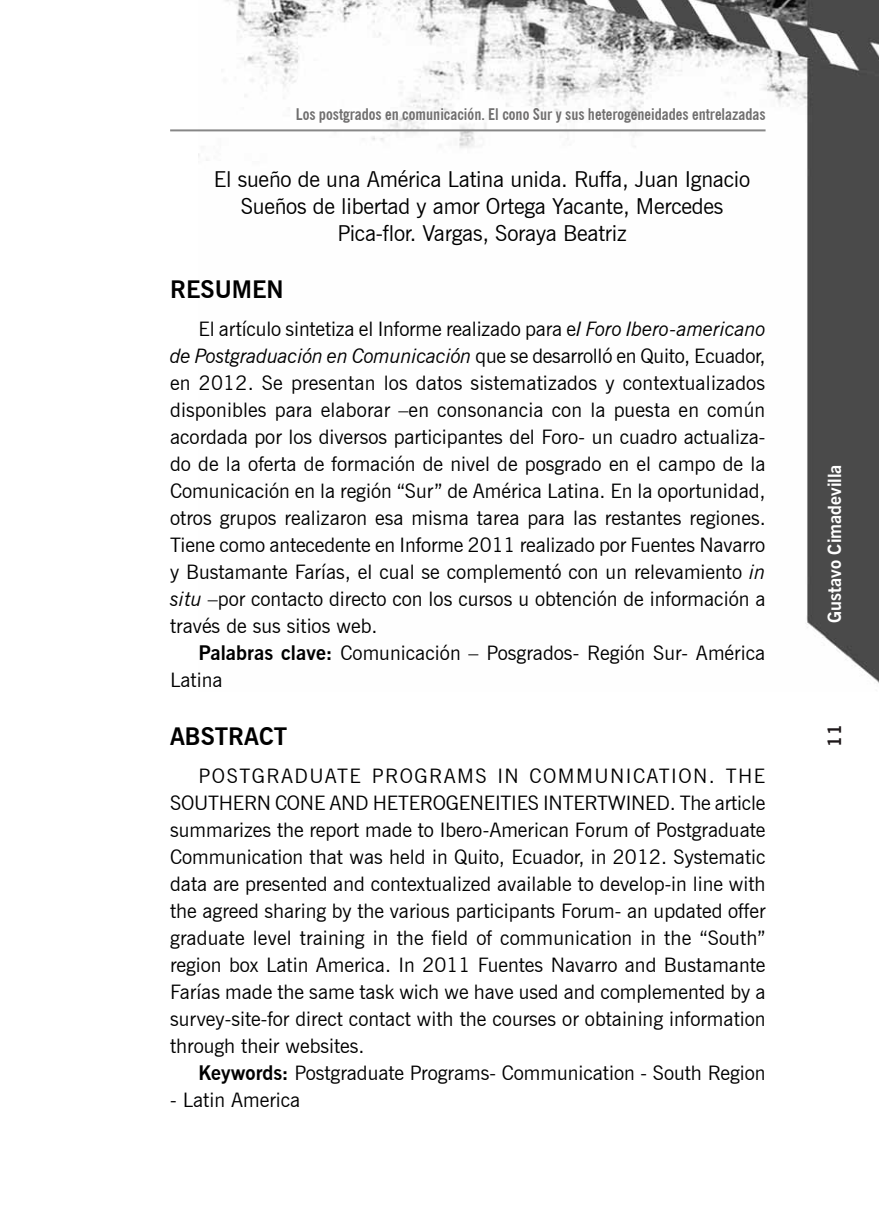
<style>
.page{position:relative;width:879px;height:1219px;background:#fff}
.page>*{position:absolute;margin:0;border:0;box-sizing:border-box;transform-origin:0 0}
.t1{font:700 24px "News Gothic BT";color:#000}
.t2{font:22px/27px "News Gothic BT";letter-spacing:-.01em;color:#000;text-align:center}
.t3{font:20px/27px "News Gothic BT";color:#000;text-align:justify}
.t4{font:700 18px "News Gothic BT";color:#fff}
.t5{font:700 18px "News Gothic BT";color:#1d1719}
.t6{font:700 condensed 16px "News Gothic BT";color:#706f6f}
.s1{font-style:italic}
.s2{font-weight:700}
</style>
<div class="page">
<img style="left:198px;top:0;width:681px;height:684px">
<hr style="left:170px;top:129px;width:595px;height:2px;background:#878787">
<p class="t6" style="left:296px;top:104px;width:471px">Los postgrados en comunicación. El cono Sur y sus heterogeneidades entrelazadas</p>
<p class="t2" style="left:214px;top:165px;width:538px">El sueño de una América Latina unida. Ruffa, Juan Ignacio<br>Sueños de libertad y amor Ortega Yacante, Mercedes<br>Pica-flor. Vargas, Soraya Beatriz</p>
<p class="t1" style="left:170px;top:275px;width:115px">RESUMEN</p>
<p class="t3" style="left:170px;top:316px;width:597px;text-indent:28px">El artículo sintetiza el Informe realizado para e<span class="s1">I Foro Ibero-americano de Postgraduación en Comunicación</span> que se desarrolló en Quito, Ecuador, en 2012. Se presentan los datos sistematizados y contextualizados disponibles para elaborar –en consonancia con la puesta en común acordada por los diversos participantes del Foro- un cuadro actualiza&shy;do de la oferta de formación de nivel de posgrado en el campo de la Comunicación en la región “Sur” de América Latina. En la oportunidad, otros grupos realizaron esa misma tarea para las restantes regiones.<br>Tiene como antecedente en Informe 2011 realizado por Fuentes Navarro y Bustamante Farías, el cual se complementó con un relevamiento <span class="s1">in situ</span> –por contacto directo con los cursos u obtención de información a través de sus sitios web.</p>
<p class="t3" style="left:170px;top:640px;width:597px;text-indent:28px"><span class="s2">Palabras clave:</span> Comunicación – Posgrados- Región Sur- América<br>Latina</p>
<p class="t1" style="left:170px;top:721px;width:119px">ABSTRACT</p>
<p class="t3" style="left:170px;top:762px;width:597px;text-indent:28px">POSTGRADUATE PROGRAMS IN COMMUNICATION. THE SOUTHERN CONE AND HETEROGENEITIES INTERTWINED. The article summarizes the report made to Ibero-American Forum of Postgraduate Communication that was held in Quito, Ecuador, in 2012. Systematic data are presented and contextualized available to develop-in line with the agreed sharing by the various participants Forum- an updated offer graduate level training in the field of communication in the “South” region box Latin America. In 2011 Fuentes Navarro and Bustamante Farías made the same task wich we have used and complemented by a survey-site-for direct contact with the courses or obtaining information through their websites.</p>
<p class="t3" style="left:198px;top:1059px;width:568px"><span class="s2">Keywords:</span> Postgraduate Programs- Communication - South Region</p>
<p class="t3" style="left:170px;top:1086px;width:132px">- Latin America</p>
<p class="t4" style="left:823px;top:623px;width:160px;rotate:-90deg">Gustavo Cimadevilla</p>
<p class="t5" style="left:823px;top:747px;width:24px;rotate:-90deg">11</p>
</div>
